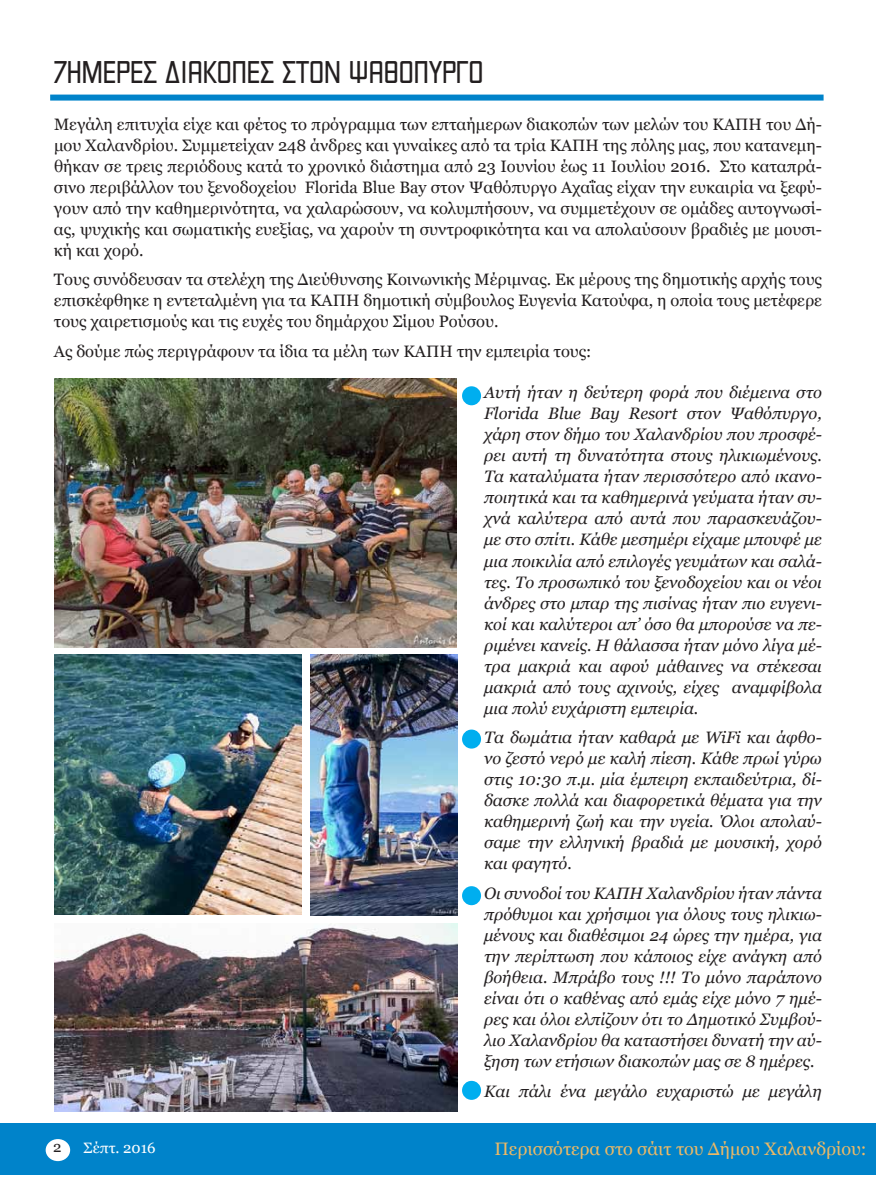
<style>
.page{position:relative;width:876px;height:1200px;background:#fff}
.page>*{position:absolute;margin:0;border:0;box-sizing:border-box;transform-origin:0 0}
.t1{font:36px "PF Venue";color:#231f20}
.t2{font:18px "Georgia";color:#ecb966}
.t3{font:italic 16.5px/21px "Georgia";color:#231f20;text-align:justify}
.t4{font:16.5px/21px "Georgia";color:#231f20;text-align:justify}
.t5{font:15px "Georgia";color:#fff}
.t6{font:15px "Georgia";color:#231f20}
</style>
<div class="page">
<div style="left:0;top:1123px;width:876px;height:51px;background:#0083ca"></div>
<div style="left:46px;top:1138px;width:24px;height:22px;background:#fff;border-radius:50%"></div>
<img style="left:54px;top:654px;width:248px;height:260px">
<div style="left:50px;top:94px;width:773px;height:6px;background:#0083ca"></div>
<img style="left:54px;top:378px;width:403px;height:268px">
<img style="left:311px;top:654px;width:146px;height:261px">
<img style="left:54px;top:923px;width:403px;height:188px">
<div style="left:462px;top:386px;width:19px;height:19px;background:#00aeef;border-radius:50%"></div>
<div style="left:462px;top:729px;width:19px;height:19px;background:#00aeef;border-radius:50%"></div>
<div style="left:462px;top:885px;width:19px;height:19px;background:#00aeef;border-radius:50%"></div>
<div style="left:462px;top:1080px;width:19px;height:19px;background:#00aeef;border-radius:50%"></div>
<h1 class="t1" style="left:54px;top:54px;width:431px">7ΗΜΕΡΕΣ ΔΙΑΚΟΠΕΣ ΣΤΟΝ ΨΑΘΟΠΥΡΓΟ</h1>
<p class="t4" style="left:54px;top:113px;width:769px">Μεγάλη επιτυχία είχε και φέτος το πρόγραμμα των επταήμερων διακοπών των μελών του ΚΑΠΗ του Δή&shy;μου Χαλανδρίου. Συμμετείχαν 248 άνδρες και γυναίκες από τα τρία ΚΑΠΗ της πόλης μας, που κατανεμη&shy;θήκαν σε τρεις περιόδους κατά το χρονικό διάστημα από 23 Ιουνίου έως 11 Ιουλίου 2016. Στο καταπρά&shy;σινο περιβάλλον του ξενοδοχείου Florida Blue Bay στον Ψαθόπυργο Αχαΐας είχαν την ευκαιρία να ξεφύ&shy;γουν από την καθημερινότητα, να χαλαρώσουν, να κολυμπήσουν, να συμμετέχουν σε ομάδες αυτογνωσί&shy;ας, ψυχικής και σωματικής ευεξίας, να χαρούν τη συντροφικότητα και να απολαύσουν βραδιές με μουσι&shy;κή και χορό.</p>
<p class="t4" style="left:54px;top:269px;width:769px">Τους συνόδευσαν τα στελέχη της Διεύθυνσης Κοινωνικής Μέριμνας. Εκ μέρους της δημοτικής αρχής τους επισκέφθηκε η εντεταλμένη για τα ΚΑΠΗ δημοτική σύμβουλος Ευγενία Κατούφα, η οποία τους μετέφερε τους χαιρετισμούς και τις ευχές του δημάρχου Σίμου Ρούσου.</p>
<p class="t4" style="left:54px;top:340px;width:539px">Ας δούμε πώς περιγράφουν τα ίδια τα μέλη των ΚΑΠΗ την εμπειρία τους:</p>
<p class="t3" style="left:484px;top:382px;width:339px;text-indent:-21px">• Αυτή ήταν η δεύτερη φορά που διέμεινα στο Florida Blue Bay Resort στον Ψαθόπυργο, χάρη στον δήμο του Χαλανδρίου που προσφέ&shy;ρει αυτή τη δυνατότητα στους ηλικιωμένους.<br>Τα καταλύματα ήταν περισσότερο από ικανο&shy;ποιητικά και τα καθημερινά γεύματα ήταν συ&shy;χνά καλύτερα από αυτά που παρασκευάζου&shy;με στο σπίτι. Κάθε μεσημέρι είχαμε μπουφέ με μια ποικιλία από επιλογές γευμάτων και σαλά&shy;τες. Το προσωπικό του ξενοδοχείου και οι νέοι άνδρες στο μπαρ της πισίνας ήταν πιο ευγενι&shy;κοί και καλύτεροι απ’ όσο θα μπορούσε να πε&shy;ριμένει κανείς. Η θάλασσα ήταν μόνο λίγα μέ&shy;τρα μακριά και αφού μάθαινες να στέκεσαι μακριά από τους αχινούς, είχες αναμφίβολα μια πολύ ευχάριστη εμπειρία.</p>
<p class="t3" style="left:484px;top:726px;width:339px;text-indent:-21px">• Τα δωμάτια ήταν καθαρά με WiFi και άφθο&shy;νο ζεστό νερό με καλή πίεση. Κάθε πρωί γύρω στις 10:30 π.μ. μία έμπειρη εκπαιδεύτρια, δί&shy;δασκε πολλά και διαφορετικά θέματα για την καθημερινή ζωή και την υγεία. Όλοι απολαύ&shy;σαμε την ελληνική βραδιά με μουσική, χορό και φαγητό.</p>
<p class="t3" style="left:484px;top:882px;width:339px;text-indent:-21px">• Οι συνοδοί του ΚΑΠΗ Χαλανδρίου ήταν πάντα πρόθυμοι και χρήσιμοι για όλους τους ηλικιω&shy;μένους και διαθέσιμοι 24 ώρες την ημέρα, για την περίπτωση που κάποιος είχε ανάγκη από βοήθεια. Μπράβο τους !!! Το μόνο παράπονο είναι ότι ο καθένας από εμάς είχε μόνο 7 ημέ&shy;ρες και όλοι ελπίζουν ότι το Δημοτικό Συμβού&shy;λιο Χαλανδρίου θα καταστήσει δυνατή την αύ&shy;ξηση των ετήσιων διακοπών μας σε 8 ημέρες.</p>
<p class="t3" style="left:463px;top:1079px;width:361px">• Και πάλι ένα μεγάλο ευχαριστώ με μεγάλη</p>
<p class="t6" style="left:53px;top:1137px;width:10px">2</p>
<p class="t5" style="left:84px;top:1139px;width:74px">Σέπτ. 2016</p>
<p class="t2" style="left:494px;top:1138px;width:374px">Περισσότερα στο σάιτ του Δήμου Χαλανδρίου:</p>
</div>
